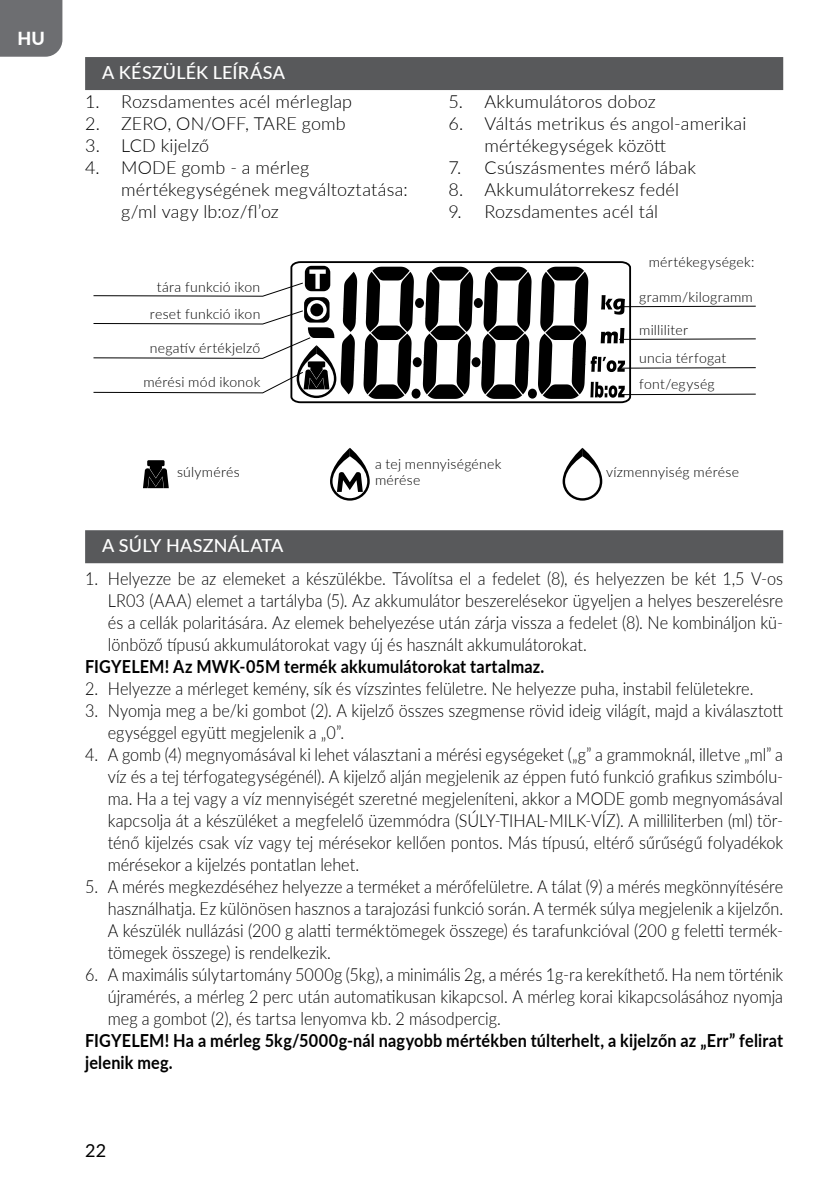
<style>
.page{position:relative;width:840px;height:1191px;background:#fff}
.page>*{position:absolute;margin:0;border:0;box-sizing:border-box;transform-origin:0 0}
.t1{font:300 18px/22px "Lato";color:#000;text-align:justify;scale:.9 1}
.t2{font:300 18px/22px "Lato";color:#000}
.t3{font:700 18px/22px "Lato";letter-spacing:.01em;color:#000;scale:.9 1}
.t4{font:500 18px "Lato";letter-spacing:.005em;color:#fff}
.t5{font:18px "Lato";color:#000}
.t6{font:800 18px "Lato";color:#fff}
.t7{font:300 14px/27px "Lato";letter-spacing:.02em;color:#000}
</style>
<div class="page">
<div style="left:0;top:0;width:62px;height:57px;background:#6d6e71"></div>
<div style="left:85px;top:57px;width:697px;height:33px;background:#58595b"></div>
<div style="left:85px;top:530px;width:697px;height:33px;background:#58595b"></div>
<svg style="left:290px;top:261px;width:341px;height:143px"></svg>
<svg style="left:537px;top:267px;width:87px;height:132px"></svg>
<svg style="left:363px;top:267px;width:50px;height:132px"></svg>
<div style="left:412px;top:357px;width:9px;height:10px;background:#000;border-radius:50%"></div>
<div style="left:415px;top:298px;width:9px;height:10px;background:#000;border-radius:50%"></div>
<div style="left:527px;top:389px;width:9px;height:9px;background:#000;border-radius:50%"></div>
<div style="left:411px;top:389px;width:9px;height:9px;background:#000;border-radius:50%"></div>
<svg style="left:422px;top:267px;width:109px;height:132px"></svg>
<svg style="left:93px;top:266px;width:264px;height:132px"></svg>
<hr style="left:618px;top:306px;width:137px;height:1px;background:#000">
<svg style="left:330px;top:448px;width:39px;height:52px"></svg>
<svg style="left:143px;top:460px;width:26px;height:28px"></svg>
<svg style="left:562px;top:448px;width:40px;height:52px"></svg>
<hr style="left:618px;top:338px;width:137px;height:2px;background:#000">
<hr style="left:618px;top:367px;width:137px;height:1px;background:#000">
<hr style="left:618px;top:394px;width:137px;height:1px;background:#000">
<p class="t6" style="left:17px;top:25px;width:29px">HU</p>
<p class="t4" style="left:102px;top:59px;width:184px">A KÉSZÜLÉK LEÍRÁSA</p>
<p class="t2" style="left:85px;top:90px;width:268px">1. Rozsdamentes acél mérleglap</p>
<p class="t2" style="left:85px;top:112px;width:262px">2. ZERO, ON/OFF, TARE gomb</p>
<p class="t2" style="left:85px;top:134px;width:126px">3. LCD kijelző</p>
<p class="t2" style="left:121px;top:156px;width:288px;text-indent:-36px">4. MODE gomb - a mérleg mértékegységének megváltoztatása: g/ml vagy lb:oz/fl’oz</p>
<p class="t7" style="left:150px;top:272px;width:112px;text-align:center">tára funkció ikon reset funkció ikon</p>
<p class="t7" style="left:150px;top:334px;width:112px">negatív értékjelző</p>
<p class="t7" style="left:143px;top:368px;width:118px">mérési mód ikonok</p>
<p class="t2" style="left:448px;top:90px;width:209px">5. Akkumulátoros doboz</p>
<p class="t2" style="left:484px;top:112px;width:263px;text-indent:-36px">6. Váltás metrikus és angol-amerikai mértékegységek között</p>
<p class="t2" style="left:448px;top:156px;width:249px">7. Csúszásmentes mérő lábak</p>
<p class="t2" style="left:448px;top:178px;width:232px">8. Akkumulátorrekesz fedél</p>
<p class="t2" style="left:448px;top:200px;width:211px">9. Rozsdamentes acél tál</p>
<p class="t7" style="left:648px;top:248px;width:107px">mértékegységek:</p>
<p class="t7" style="left:639px;top:283px;width:115px">gramm/kilogramm</p>
<p class="t7" style="left:639px;top:315px;width:89px;line-height:28.6px">milliliter<br>uncia térfogat</p>
<p class="t7" style="left:639px;top:369px;width:77px">font/egység</p>
<p class="t7" style="left:177px;top:457px;width:64px">súlymérés</p>
<p class="t7" style="left:375px;top:455px;width:128px;line-height:16px">a tej mennyiségének mérése</p>
<p class="t7" style="left:605px;top:457px;width:134px">vízmennyiség mérése</p>
<p class="t4" style="left:102px;top:532px;width:183px">A SÚLY HASZNÁLATA</p>
<p class="t1" style="left:108px;top:567px;width:751px;text-indent:-23px">1. Helyezze be az elemeket a készülékbe. Távolítsa el a fedelet (8), és helyezzen be két 1,5 V-os LR03 (AAA) elemet a tartályba (5). Az akkumulátor beszerelésekor ügyeljen a helyes beszerelésre és a cellák polaritására. Az elemek behelyezése után zárja vissza a fedelet (8). Ne kombináljon kü&shy;lönböző típusú akkumulátorokat vagy új és használt akkumulátorokat.</p>
<p class="t3" style="left:85px;top:654px;width:511px">FIGYELEM! Az MWK-05M termék akkumulátorokat tartalmaz.</p>
<p class="t1" style="left:85px;top:677px;width:743px">2. Helyezze a mérleget kemény, sík és vízszintes felületre. Ne helyezze puha, instabil felületekre.</p>
<p class="t1" style="left:108px;top:699px;width:751px;text-indent:-23px">3. Nyomja meg a be/ki gombot (2). A kijelző összes szegmense rövid ideig világít, majd a kiválasztott egységgel együtt megjelenik a „0”.</p>
<p class="t1" style="left:108px;top:743px;width:751px;text-indent:-23px">4. A gomb (4) megnyomásával ki lehet választani a mérési egységeket („g” a grammoknál, illetve „ml” a víz és a tej térfogategységénél). A kijelző alján megjelenik az éppen futó funkció grafikus szimbólu&shy;ma. Ha a tej vagy a víz mennyiségét szeretné megjeleníteni, akkor a MODE gomb megnyomásával kapcsolja át a készüléket a megfelelő üzemmódra (SÚLY-TIHAL-MILK-VÍZ). A milliliterben (ml) tör&shy;ténő kijelzés csak víz vagy tej mérésekor kellően pontos. Más típusú, eltérő sűrűségű folyadékok mérésekor a kijelzés pontatlan lehet.</p>
<p class="t1" style="left:108px;top:875px;width:751px;text-indent:-23px">5. A mérés megkezdéséhez helyezze a terméket a mérőfelületre. A tálat (9) a mérés megkönnyítésére használhatja. Ez különösen hasznos a tarajozási funkció során. A termék súlya megjelenik a kijelzőn.<br>A készülék nullázási (200 g alatti terméktömegek összege) és tarafunkcióval (200 g feletti termék&shy;tömegek összege) is rendelkezik.</p>
<p class="t1" style="left:108px;top:963px;width:751px;text-indent:-23px">6. A maximális súlytartomány 5000g (5kg), a minimális 2g, a mérés 1g-ra kerekíthető. Ha nem történik újramérés, a mérleg 2 perc után automatikusan kikapcsol. A mérleg korai kikapcsolásához nyomja meg a gombot (2), és tartsa lenyomva kb. 2 másodpercig.</p>
<p class="t3" style="left:85px;top:1028px;width:776px">FIGYELEM! Ha a mérleg 5kg/5000g-nál nagyobb mértékben túlterhelt, a kijelzőn az „Err” felirat jelenik meg.</p>
<p class="t5" style="left:85px;top:1137px;width:23px">22</p>
</div>
